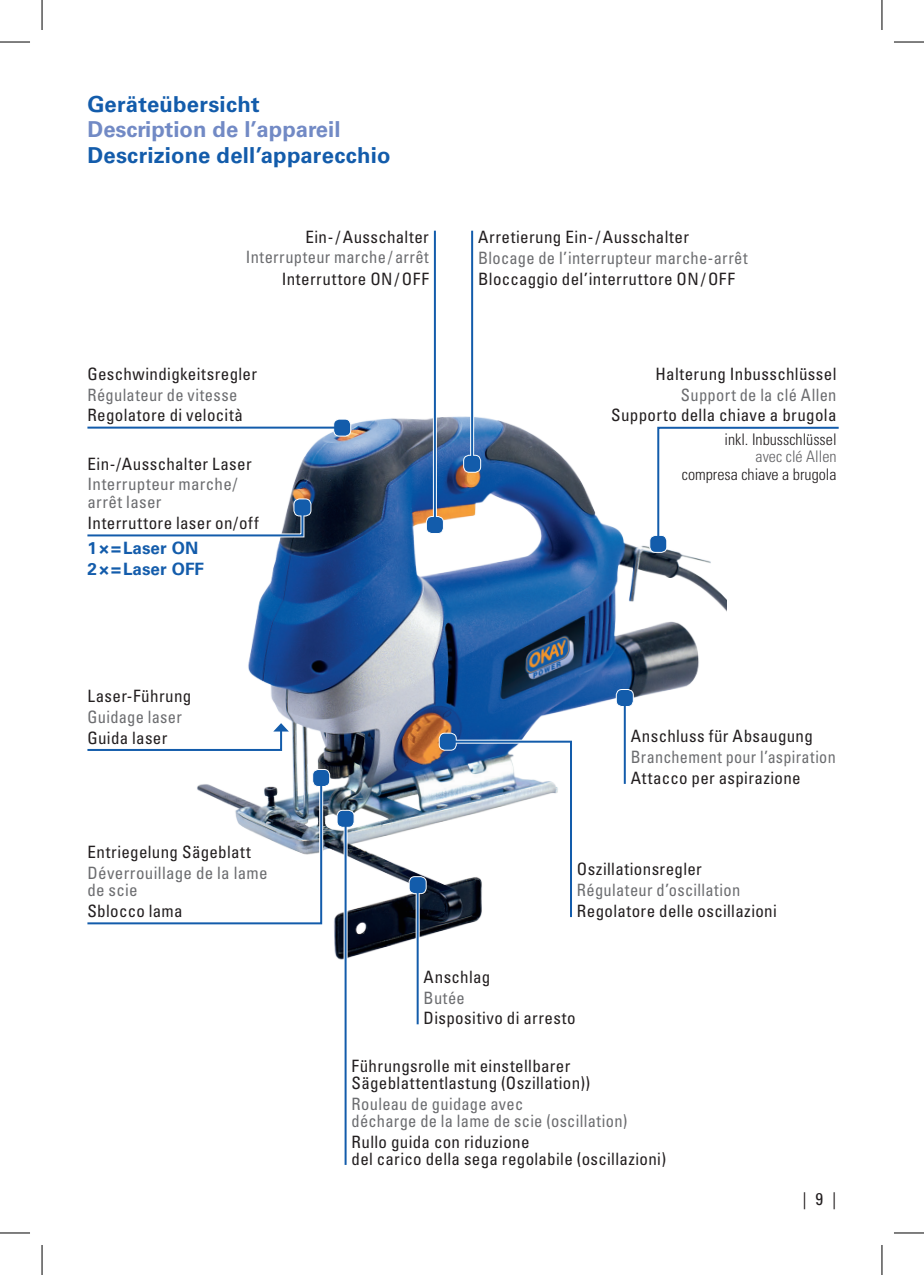
<style>
.page{position:relative;width:924px;height:1275px;background:#fff}
.page>*{position:absolute;margin:0;border:0;box-sizing:border-box;transform-origin:0 0}
.t1{font:700 22px "Univers LT Std";letter-spacing:.01em;color:#135cab}
.t2{font:700 22px "Univers LT Std";color:#728ac5}
.t3{font:condensed 17px/17px "Univers LT Std";letter-spacing:.02em;color:#231f20}
.t4{font:condensed 17px/17px "Univers LT Std";letter-spacing:.02em;color:#6c6d70}
.t5{font:condensed 17px "Univers LT Std";letter-spacing:.02em;color:#6c6d70;scale:.95 1}
.t6{font:700 17px/20.8px "Univers LT Std";color:#135cab}
.t7{font:300 condensed 16px "Univers LT Std";color:#231f20}
.t8{font:300 condensed 16px "Univers LT Std";color:#636366}
</style>
<div class="page">
<img style="left:248px;top:416px;width:477px;height:544px">
<svg style="left:470px;top:231px;width:4px;height:224px"></svg>
<svg style="left:415px;top:894px;width:4px;height:130px"></svg>
<svg style="left:622px;top:707px;width:4px;height:77px"></svg>
<svg style="left:343px;top:828px;width:4px;height:337px"></svg>
<svg style="left:432px;top:231px;width:4px;height:285px"></svg>
<svg style="left:87px;top:425px;width:246px;height:4px"></svg>
<div style="left:463px;top:455px;width:17px;height:17px;background:#135cab;border-radius:6px"></div>
<div style="left:463px;top:455px;width:18px;height:18px;border:1px solid #fff;border-radius:6px"></div>
<div style="left:409px;top:876px;width:17px;height:17px;background:#135cab;border-radius:6px"></div>
<div style="left:408px;top:876px;width:18px;height:18px;border:1px solid #fff;border-radius:6px"></div>
<div style="left:616px;top:689px;width:17px;height:17px;background:#135cab;border-radius:6px"></div>
<div style="left:615px;top:689px;width:18px;height:18px;border:1px solid #fff;border-radius:6px"></div>
<div style="left:337px;top:810px;width:17px;height:17px;background:#135cab;border-radius:6px"></div>
<div style="left:336px;top:810px;width:18px;height:18px;border:1px solid #fff;border-radius:6px"></div>
<div style="left:426px;top:516px;width:17px;height:17px;background:#135cab;border-radius:6px"></div>
<div style="left:425px;top:516px;width:18px;height:18px;border:1px solid #fff;border-radius:6px"></div>
<div style="left:294px;top:499px;width:17px;height:17px;background:#135cab;border-radius:6px"></div>
<div style="left:293px;top:498px;width:18px;height:18px;border:1px solid #fff;border-radius:6px"></div>
<div style="left:312px;top:769px;width:17px;height:17px;background:#135cab;border-radius:6px"></div>
<div style="left:312px;top:769px;width:18px;height:18px;border:1px solid #fff;border-radius:6px"></div>
<svg style="left:87px;top:723px;width:202px;height:29px"></svg>
<div style="left:333px;top:419px;width:17px;height:17px;background:#135cab;border-radius:6px"></div>
<div style="left:333px;top:418px;width:18px;height:18px;border:1px solid #fff;border-radius:6px"></div>
<div style="left:439px;top:733px;width:17px;height:17px;background:#135cab;border-radius:6px"></div>
<div style="left:438px;top:732px;width:18px;height:18px;border:1px solid #fff;border-radius:6px"></div>
<div style="left:649px;top:535px;width:17px;height:17px;background:#135cab;border-radius:6px"></div>
<div style="left:649px;top:535px;width:18px;height:18px;border:1px solid #fff;border-radius:6px"></div>
<hr style="left:433px;top:231px;width:2px;height:293px;background:#135cab">
<hr style="left:471px;top:231px;width:2px;height:230px;background:#135cab">
<svg style="left:654px;top:424px;width:185px;height:119px"></svg>
<hr style="left:87px;top:426px;width:255px;height:2px;background:#135cab">
<svg style="left:87px;top:504px;width:219px;height:35px"></svg>
<svg style="left:446px;top:737px;width:128px;height:184px"></svg>
<hr style="left:623px;top:697px;width:2px;height:87px;background:#135cab">
<hr style="left:416px;top:885px;width:2px;height:139px;background:#135cab">
<hr style="left:344px;top:821px;width:2px;height:344px;background:#135cab">
<svg style="left:87px;top:775px;width:238px;height:152px"></svg>
<hr style="left:0;top:42px;width:30px;height:1px;background:#000">
<hr style="left:893px;top:42px;width:30px;height:1px;background:#000">
<hr style="left:0;top:1232px;width:30px;height:1px;background:#000">
<hr style="left:893px;top:1232px;width:30px;height:1px;background:#000">
<hr style="left:42px;top:0;width:1px;height:30px;background:#000">
<hr style="left:42px;top:1245px;width:1px;height:30px;background:#000">
<hr style="left:881px;top:0;width:1px;height:30px;background:#000">
<hr style="left:881px;top:1245px;width:1px;height:30px;background:#000">
<p class="t1" style="left:87px;top:91px;width:174px">Geräteübersicht</p>
<p class="t2" style="left:87px;top:117px;width:254px">Description de l’appareil</p>
<p class="t1" style="left:87px;top:142px;width:304px">Descrizione dell’apparecchio</p>
<p class="t3" style="left:305px;top:228px;width:125px">Ein-/Ausschalter</p>
<p class="t4" style="left:246px;top:248px;width:184px">Interrupteur marche / arrêt</p>
<p class="t3" style="left:281px;top:270px;width:149px">Interruttore ON/OFF</p>
<p class="t3" style="left:87px;top:365px;width:171px">Geschwindigkeitsregler</p>
<p class="t4" style="left:87px;top:386px;width:151px">Régulateur de vitesse</p>
<p class="t3" style="left:87px;top:406px;width:157px">Regolatore di velocità</p>
<p class="t3" style="left:87px;top:455px;width:166px">Ein-/Ausschalter Laser</p>
<p class="t4" style="left:87px;top:475px;width:151px;line-height:18px">Interrupteur marche/ arrêt laser</p>
<p class="t3" style="left:87px;top:514px;width:173px">Interruttore laser on/off</p>
<p class="t6" style="left:87px;top:538px;width:118px">1×=Laser ON<br>2×=Laser OFF</p>
<p class="t3" style="left:87px;top:687px;width:105px">Laser-Führung</p>
<p class="t4" style="left:87px;top:708px;width:96px">Guidage laser</p>
<p class="t3" style="left:87px;top:729px;width:81px">Guida laser</p>
<p class="t3" style="left:87px;top:843px;width:165px">Entriegelung Sägeblatt</p>
<p class="t4" style="left:87px;top:864px;width:182px">Déverrouillage de la lame de scie</p>
<p class="t3" style="left:87px;top:902px;width:97px">Sblocco lama</p>
<p class="t3" style="left:478px;top:228px;width:212px">Arretierung Ein-/Ausschalter</p>
<p class="t4" style="left:478px;top:249px;width:271px">Blocage de l’interrupteur marche-arrêt</p>
<p class="t3" style="left:478px;top:270px;width:258px">Bloccaggio del’interruttore ON/OFF</p>
<p class="t3" style="left:655px;top:365px;width:182px">Halterung Inbusschlüssel</p>
<p class="t4" style="left:680px;top:386px;width:157px">Support de la clé Allen</p>
<p class="t3" style="left:611px;top:406px;width:227px">Supporto della chiave a brugola</p>
<p class="t7" style="left:724px;top:430px;width:113px">inkl. Inbusschlüssel</p>
<p class="t8" style="left:755px;top:447px;width:82px">avec clé Allen</p>
<p class="t7" style="left:681px;top:464px;width:156px">compresa chiave a brugola</p>
<p class="t3" style="left:630px;top:727px;width:184px">Anschluss für Absaugung</p>
<p class="t5" style="left:630px;top:746px;width:217px">Branchement pour l’aspiration</p>
<p class="t3" style="left:630px;top:769px;width:171px">Attacco per aspirazione</p>
<p class="t3" style="left:576px;top:860px;width:126px">Oszillationsregler</p>
<p class="t4" style="left:576px;top:881px;width:165px">Régulateur d’oscillation</p>
<p class="t3" style="left:576px;top:902px;width:201px">Regolatore delle oscillazioni</p>
<p class="t3" style="left:423px;top:968px;width:68px">Anschlag</p>
<p class="t4" style="left:423px;top:988px;width:43px">Butée</p>
<p class="t3" style="left:423px;top:1009px;width:153px">Dispositivo di arresto</p>
<p class="t3" style="left:351px;top:1057px;width:240px">Führungsrolle mit einstellbarer<br>Sägeblattentlastung (Oszillation))</p>
<p class="t4" style="left:351px;top:1095px;width:277px">Rouleau de guidage avec<br>décharge de la lame de scie (oscillation)</p>
<p class="t3" style="left:351px;top:1133px;width:316px">Rullo guida con riduzione<br>del carico della sega regolabile (oscillazioni)</p>
<p class="t3" style="left:802px;top:1190px;width:36px">|9|</p>
</div>
